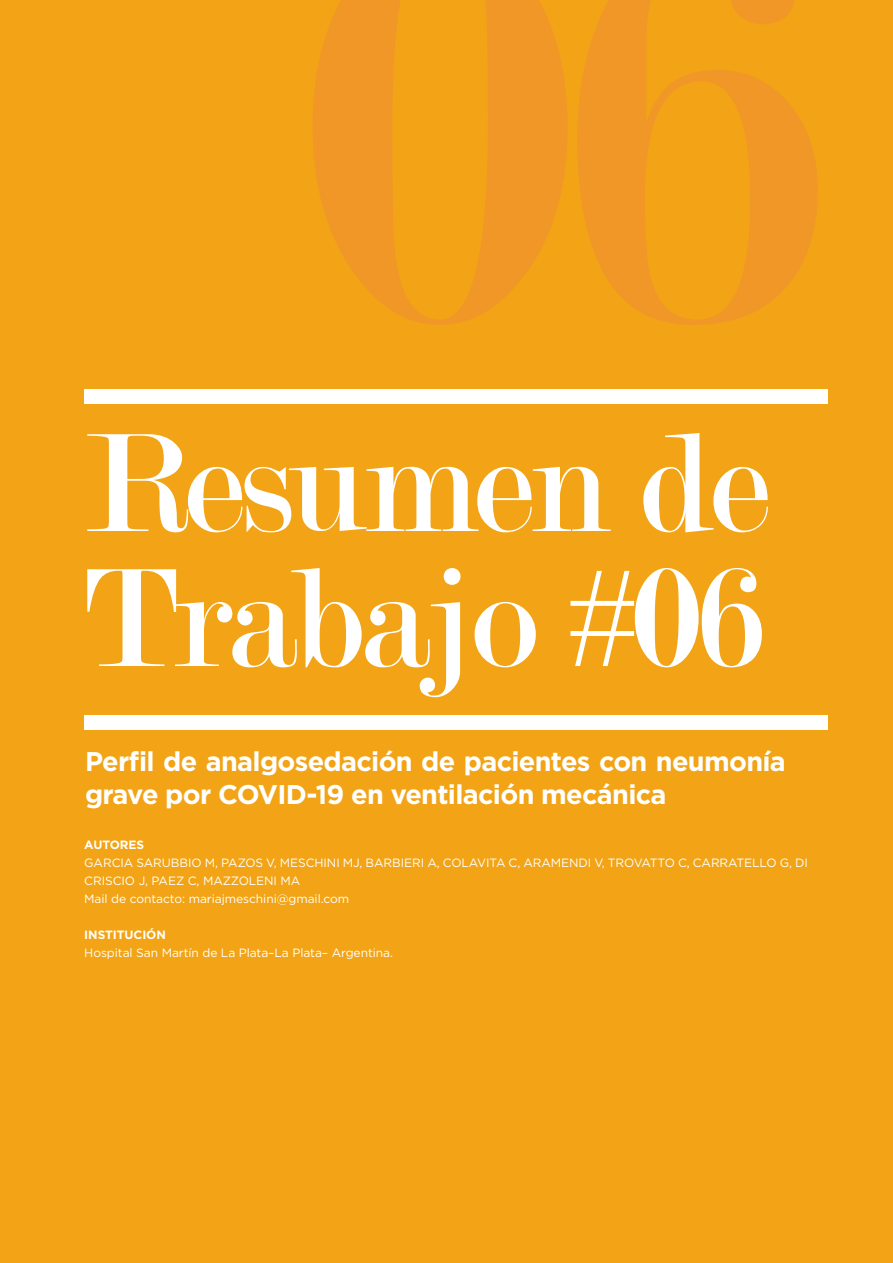
<style>
.page{position:relative;width:893px;height:1263px;background:#f2a416}
.page>*{position:absolute;margin:0;border:0;box-sizing:border-box;transform-origin:0 0}
.t1{font:150px/135px "Modern";letter-spacing:-.025em;color:#fff}
.t2{font:700 27px/33px "Gotham";letter-spacing:-.025em;color:#fff}
.t3{font:12px/18px "Gotham";letter-spacing:-.005em;color:#fff}
.t4{font:700 12px "Gotham";letter-spacing:-.005em;color:#fff}
</style>
<div class="page">
<div style="left:84px;top:389px;width:743px;height:15px;background:#fff"></div>
<div style="left:84px;top:715px;width:743px;height:15px;background:#fff"></div>
<h1 class="t1" style="left:84px;top:418px;width:687px">Resumen de<br>Trabajo #06</h1>
<h2 class="t2" style="left:85px;top:745px;width:702px">Perfil de analgosedación de pacientes con neumonía grave por COVID-19 en ventilación mecánica</h2>
<p class="t4" style="left:84px;top:837px;width:61px">AUTORES</p>
<p class="t3" style="left:84px;top:854px;width:725px">GARCIA SARUBBIO M, PAZOS V, MESCHINI MJ, BARBIERI A, COLAVITA C, ARAMENDI V, TROVATTO C, CARRATELLO G, DI<br>CRISCIO J, PAEZ C, MAZZOLENI MA<br>Mail de contacto: mariajmeschini@gmail.com</p>
<p class="t4" style="left:84px;top:927px;width:83px">INSTITUCIÓN</p>
<p class="t3" style="left:84px;top:944px;width:310px">Hospital San Martín de La Plata–La Plata– Argentina.</p>
</div>
